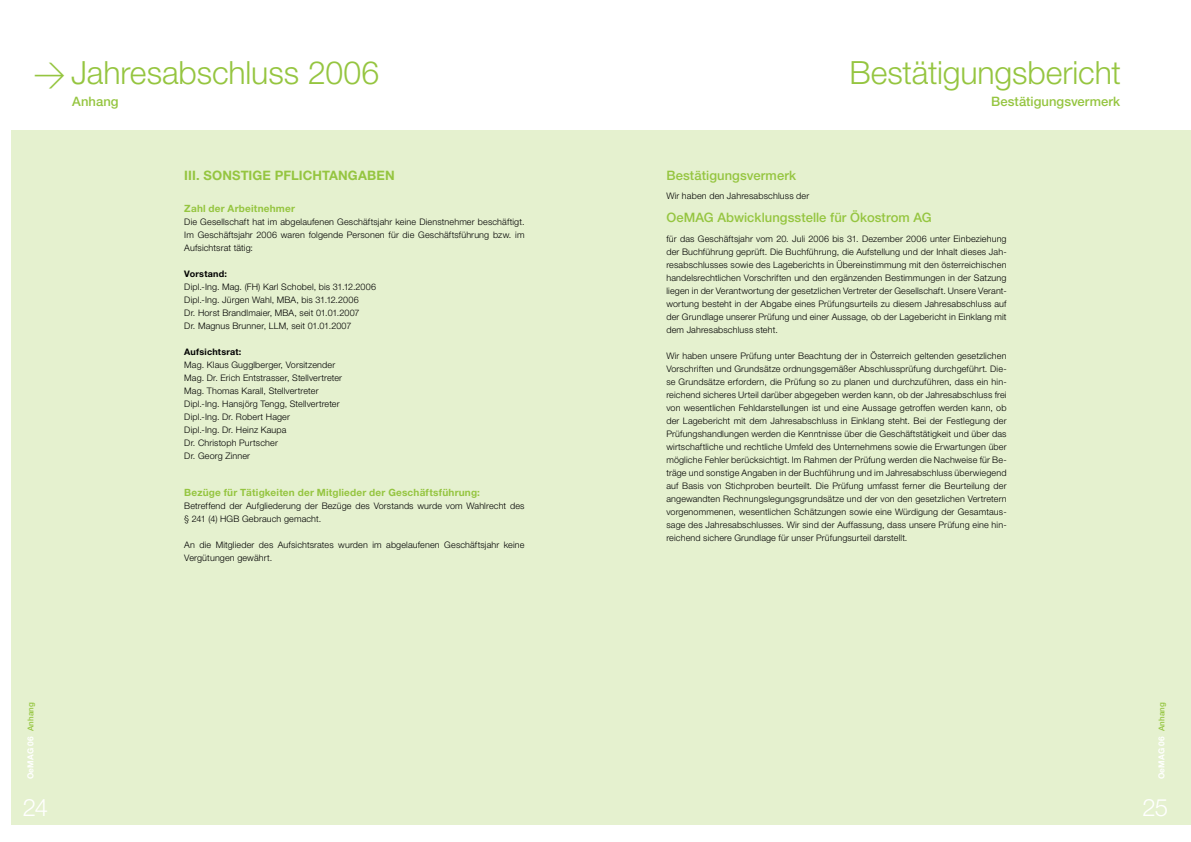
<style>
.page{position:relative;width:1191px;height:842px;background:#fff}
.page>*{position:absolute;margin:0;border:0;box-sizing:border-box;transform-origin:0 0}
.t1{font:300 32px "Helvetica Neue";letter-spacing:-.005em;color:#95c540}
.t2{font:300 24px "Helvetica Neue";color:#fff}
.t3{font:500 13px "Helvetica Neue";letter-spacing:.005em;color:#95c540}
.t4{font:700 13px "Helvetica Neue";letter-spacing:.005em;color:#95c540}
.t5{font:700 10px "Helvetica Neue";letter-spacing:.02em;color:#95c540}
.t6{font:300 9px/13px "Helvetica Neue";letter-spacing:.015em;color:#000}
.t7{font:700 9px "Helvetica Neue";letter-spacing:.025em;color:#000}
.t8{font:700 8.3px "Helvetica Neue";letter-spacing:.025em;color:#fff}
.s1{font-family:"DIN"}
.s2{font-weight:500;font-size:8px;color:#95c540}
</style>
<div class="page">
<div style="left:11px;top:130px;width:584px;height:695px;background:#e5f1cf"></div>
<div style="left:595px;top:130px;width:596px;height:695px;background:#e5f1cf"></div>
<h1 class="t1" style="left:33px;top:53px;width:348px"><span class="s1">&gt;</span> Jahresabschluss 2006</h1>
<h3 class="t3" style="left:72px;top:93px;width:48px">Anhang</h3>
<p class="t8" style="left:25px;top:779px;width:79px;rotate:-90deg">OeMAG 06 <span class="s2">Anhang</span></p>
<h3 class="t4" style="left:184px;top:168px;width:212px">III. SONSTIGE PFLICHTANGABEN</h3>
<p class="t5" style="left:184px;top:202px;width:112px">Zahl der Arbeitnehmer</p>
<p class="t6" style="left:184px;top:215px;width:342px;text-align:justify">Die Gesellschaft hat im abgelaufenen Geschäftsjahr keine Dienstnehmer beschäftigt.<br>Im Geschäftsjahr 2006 waren folgende Personen für die Geschäftsführung bzw. im Aufsichtsrat tätig:</p>
<p class="t7" style="left:184px;top:268px;width:44px">Vorstand:</p>
<p class="t6" style="left:184px;top:280px;width:193px">Dipl.-Ing. Mag. (FH) Karl Schobel, bis 31.12.2006<br>Dipl.-Ing. Jürgen Wahl, MBA, bis 31.12.2006<br>Dr. Horst Brandlmaier, MBA, seit 01.01.2007<br>Dr. Magnus Brunner, LLM, seit 01.01.2007</p>
<p class="t7" style="left:184px;top:346px;width:59px">Aufsichtsrat:</p>
<p class="t6" style="left:184px;top:358px;width:159px">Mag. Klaus Gugglberger, Vorsitzender<br>Mag. Dr. Erich Entstrasser, Stellvertreter<br>Mag. Thomas Karall, Stellvertreter<br>Dipl.-Ing. Hansjörg Tengg, Stellvertreter<br>Dipl.-Ing. Dr. Robert Hager<br>Dipl.-Ing. Dr. Heinz Kaupa<br>Dr. Christoph Purtscher<br>Dr. Georg Zinner</p>
<p class="t5" style="left:184px;top:486px;width:297px">Bezüge für Tätigkeiten der Mitglieder der Geschäftsführung:</p>
<p class="t6" style="left:184px;top:499px;width:342px">Betreffend der Aufgliederung der Bezüge des Vorstands wurde vom Wahlrecht des § 241 (4) HGB Gebrauch gemacht.</p>
<p class="t6" style="left:184px;top:538px;width:342px">An die Mitglieder des Aufsichtsrates wurden im abgelaufenen Geschäftsjahr keine<br>Vergütungen gewährt.</p>
<h1 class="t1" style="left:849px;top:53px;width:273px">Bestätigungsbericht</h1>
<h3 class="t3" style="left:991px;top:93px;width:131px">Bestätigungsvermerk</h3>
<h3 class="t3" style="left:666px;top:168px;width:131px">Bestätigungsvermerk</h3>
<p class="t6" style="left:666px;top:189px;width:144px">Wir haben den Jahresabschluss der</p>
<h3 class="t3" style="left:666px;top:209px;width:267px">OeMAG Abwicklungsstelle für Ökostrom AG</h3>
<p class="t6" style="left:666px;top:232px;width:342px;text-align:justify">für das Geschäftsjahr vom 20. Juli 2006 bis 31. Dezember 2006 unter Einbeziehung der Buchführung geprüft. Die Buchführung, die Aufstellung und der Inhalt dieses Jah&shy;resabschlusses sowie des Lageberichts in Übereinstimmung mit den österreichischen handelsrechtlichen Vorschriften und den ergänzenden Bestimmungen in der Satzung liegen in der Verantwortung der gesetzlichen Vertreter der Gesellschaft. Unsere Verant&shy;wortung besteht in der Abgabe eines Prüfungsurteils zu diesem Jahresabschluss auf der Grundlage unserer Prüfung und einer Aussage, ob der Lagebericht in Einklang mit dem Jahresabschluss steht.</p>
<p class="t6" style="left:666px;top:349px;width:342px;text-align:justify">Wir haben unsere Prüfung unter Beachtung der in Österreich geltenden gesetzlichen Vorschriften und Grundsätze ordnungsgemäßer Abschlussprüfung durchgeführt. Die&shy;se Grundsätze erfordern, die Prüfung so zu planen und durchzuführen, dass ein hin&shy;reichend sicheres Urteil darüber abgegeben werden kann, ob der Jahresabschluss frei von wesentlichen Fehldarstellungen ist und eine Aussage getroffen werden kann, ob der Lagebericht mit dem Jahresabschluss in Einklang steht. Bei der Festlegung der Prüfungshandlungen werden die Kenntnisse über die Geschäftstätigkeit und über das wirtschaftliche und rechtliche Umfeld des Unternehmens sowie die Erwartungen über mögliche Fehler berücksichtigt. Im Rahmen der Prüfung werden die Nachweise für Be&shy;träge und sonstige Angaben in der Buchführung und im Jahresabschluss überwiegend auf Basis von Stichproben beurteilt. Die Prüfung umfasst ferner die Beurteilung der angewandten Rechnungslegungsgrundsätze und der von den gesetzlichen Vertretern vorgenommenen, wesentlichen Schätzungen sowie eine Würdigung der Gesamtaus&shy;sage des Jahresabschlusses. Wir sind der Auffassung, dass unsere Prüfung eine hin&shy;reichend sichere Grundlage für unser Prüfungsurteil darstellt.</p>
<p class="t8" style="left:1156px;top:779px;width:79px;rotate:-90deg">OeMAG 06 <span class="s2">Anhang</span></p>
<h2 class="t2" style="left:23px;top:793px;width:27px">24</h2>
<h2 class="t2" style="left:1142px;top:793px;width:27px">25</h2>
</div>
